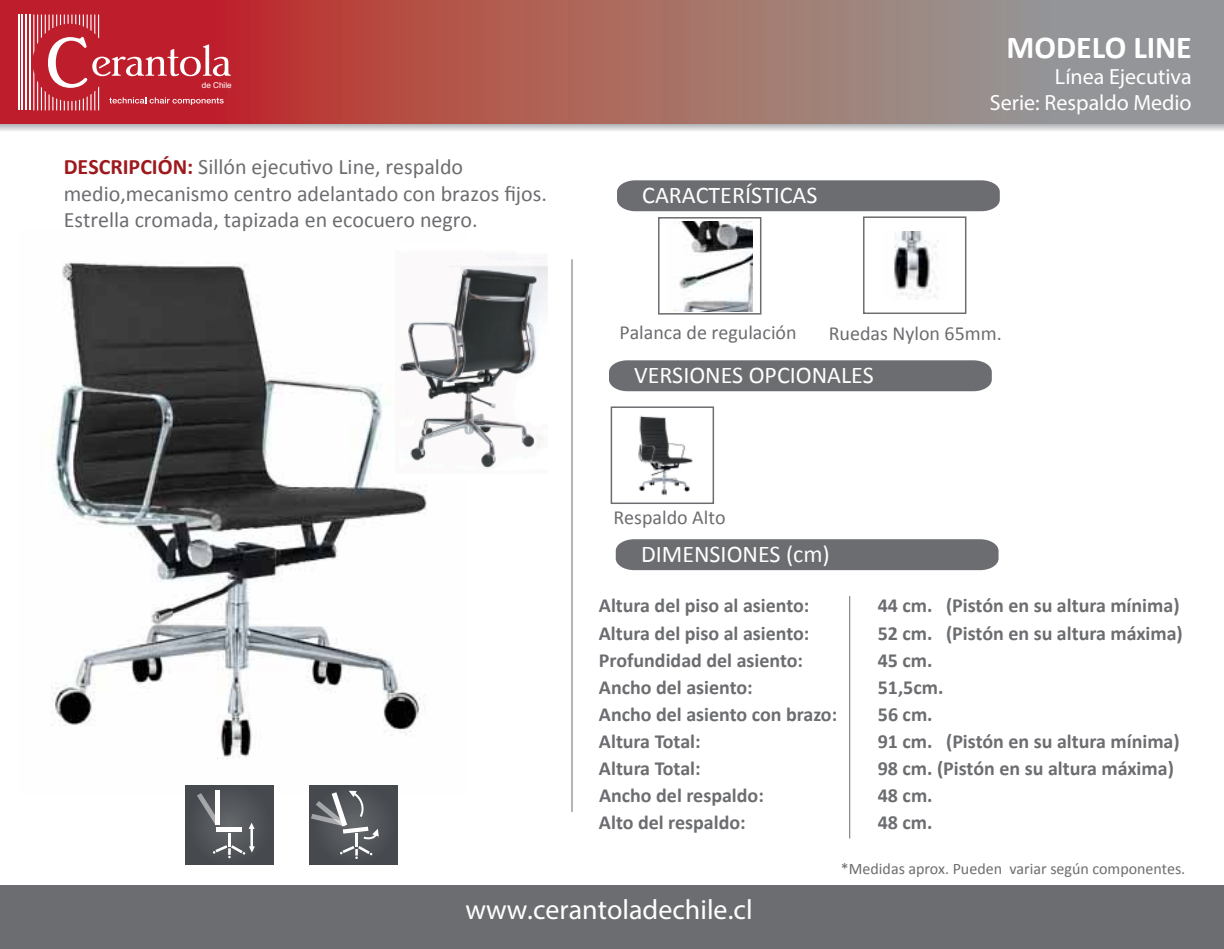
<style>
.page{position:relative;width:1224px;height:949px;background:#fff}
.page>*{position:absolute;margin:0;border:0;box-sizing:border-box;transform-origin:0 0}
.t1{font:700 32px "Calibri";letter-spacing:-.005em;color:#fff}
.t2{font:28px "Myriad Pro";color:#fff}
.t3{font:24px "Calibri";color:#fff}
.t4{font:22px/26.4px "Calibri";color:#6c6d70}
.t5{font:22px/26.4px "Myriad Pro";color:#fff;text-align:right}
.t6{font:700 20px "Calibri";color:#6c6d70}
.t7{font:20px "Calibri";color:#6c6d70}
.t8{font:16px "Calibri";color:#6c6d70}
.t9{font:8.2px "Helvetica";color:#fff}
.s1{font-weight:700;color:#9e191d}
</style>
<div class="page">
<img style="left:51px;top:262px;width:376px;height:532px">
<img style="left:395px;top:254px;width:153px;height:225px">
<div style="left:616px;top:539px;width:383px;height:31px;background:#6c6d70"></div>
<svg style="left:0;top:123px;width:1224px;height:8px;background:#cbc2c4"></svg>
<svg style="left:0;top:0;width:1224px;height:123px;background:#a76b67"></svg>
<hr style="left:18px;top:15px;width:1px;height:95px;background:#fff">
<hr style="left:22px;top:15px;width:1px;height:95px;background:#fff">
<hr style="left:26px;top:15px;width:1px;height:95px;background:#fff">
<hr style="left:29px;top:15px;width:2px;height:95px;background:#fff">
<svg style="left:33px;top:15px;width:198px;height:95px;background:#c73c49"></svg>
<div style="left:617px;top:180px;width:383px;height:31px;background:#6c6d70"></div>
<hr style="left:849px;top:596px;width:1px;height:242px;background:#6c6d70">
<hr style="left:572px;top:259px;width:1px;height:552px;background:#6c6d70">
<div style="left:185px;top:785px;width:88px;height:79px;background:#474a4f"></div>
<div style="left:310px;top:785px;width:87px;height:79px;background:linear-gradient(to right,#4a4e53,#4d5055)"></div>
<div style="left:215px;top:790px;width:5px;height:34px;background:#fff"></div>
<svg style="left:197px;top:793px;width:58px;height:65px"></svg>
<hr style="left:355px;top:833px;width:3px;height:14px;background:#fff">
<svg style="left:340px;top:845px;width:32px;height:14px"></svg>
<svg style="left:311px;top:790px;width:68px;height:49px;background:#6e7175"></svg>
<div style="left:658px;top:217px;width:103px;height:97px;border:2px solid #6c6d70"></div>
<div style="left:863px;top:216px;width:103px;height:98px;border:2px solid #6c6d70"></div>
<div style="left:609px;top:360px;width:383px;height:31px;background:#6c6d70"></div>
<div style="left:611px;top:406px;width:103px;height:98px;border:2px solid #6c6d70"></div>
<div style="left:0;top:885px;width:1224px;height:63px;background:#6c6d70"></div>
<img style="left:674px;top:221px;width:79px;height:90px">
<img style="left:894px;top:231px;width:45px;height:68px">
<img style="left:638px;top:415px;width:55px;height:81px">
<p class="t9" style="left:202px;top:79px;width:31px">de Chile</p>
<p class="t4" style="left:64px;top:153px;width:485px"><span class="s1">DESCRIPCIÓN:</span> Sillón ejecutivo Line, respaldo medio,mecanismo centro adelantado con brazos fijos.<br>Estrella cromada, tapizada en ecocuero negro.</p>
<p class="t3" style="left:642px;top:181px;width:177px">CARACTERÍSTICAS</p>
<h1 class="t1" style="left:1006px;top:27px;width:187px">MODELO LINE</h1>
<p class="t5" style="left:990px;top:63px;width:203px">Línea Ejecutiva<br>Serie: Respaldo Medio</p>
<p class="t7" style="left:619px;top:320px;width:179px">Palanca de regulación</p>
<p class="t7" style="left:829px;top:321px;width:175px">Ruedas Nylon 65mm.</p>
<p class="t3" style="left:634px;top:360px;width:241px">VERSIONES OPCIONALES</p>
<p class="t7" style="left:613px;top:505px;width:114px">Respaldo Alto</p>
<p class="t3" style="left:641px;top:539px;width:190px">DIMENSIONES (cm)</p>
<p class="t6" style="left:599px;top:593px;width:212px">Altura del piso al asiento:</p>
<p class="t6" style="left:878px;top:593px;width:303px">44 cm. (Pistón en su altura mínima)</p>
<p class="t6" style="left:599px;top:620px;width:212px">Altura del piso al asiento:</p>
<p class="t6" style="left:878px;top:620px;width:307px">52 cm. (Pistón en su altura máxima)</p>
<p class="t6" style="left:599px;top:647px;width:206px">Profundidad del asiento:</p>
<p class="t6" style="left:878px;top:647px;width:56px">45 cm.</p>
<p class="t6" style="left:599px;top:674px;width:155px">Ancho del asiento:</p>
<p class="t6" style="left:878px;top:674px;width:67px">51,5cm.</p>
<p class="t6" style="left:599px;top:701px;width:240px">Ancho del asiento con brazo:</p>
<p class="t6" style="left:878px;top:701px;width:56px">56 cm.</p>
<p class="t6" style="left:599px;top:729px;width:103px">Altura Total:</p>
<p class="t6" style="left:878px;top:729px;width:303px">91 cm. (Pistón en su altura mínima)</p>
<p class="t6" style="left:599px;top:756px;width:103px">Altura Total:</p>
<p class="t6" style="left:878px;top:756px;width:298px">98 cm. (Pistón en su altura máxima)</p>
<p class="t6" style="left:599px;top:783px;width:166px">Ancho del respaldo:</p>
<p class="t6" style="left:878px;top:783px;width:56px">48 cm.</p>
<p class="t6" style="left:599px;top:810px;width:148px">Alto del respaldo:</p>
<p class="t6" style="left:878px;top:810px;width:56px">48 cm.</p>
<p class="t8" style="left:841px;top:859px;width:346px">*Medidas aprox. Pueden variar según componentes.</p>
<h2 class="t2" style="left:465px;top:892px;width:289px">www.cerantoladechile.cl</h2>
</div>
